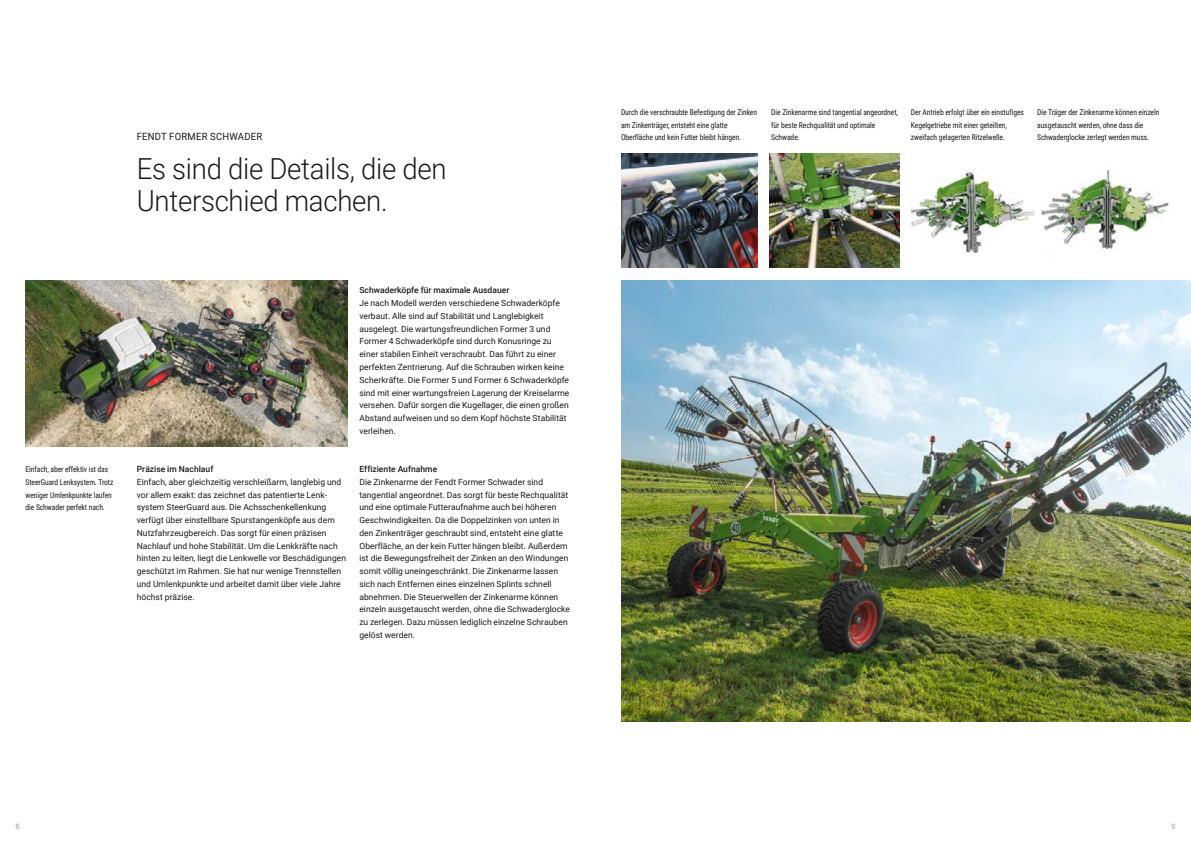
<style>
.page{position:relative;width:1191px;height:842px;background:#fff}
.page>*{position:absolute;margin:0;border:0;box-sizing:border-box;transform-origin:0 0}
.t1{font:300 29px/32px "Roboto";letter-spacing:-.01em;color:#1a1a18;scale:.95 1}
.t2{font:10px "Roboto";letter-spacing:.025em;color:#1a1a18;scale:.95 1}
.t3{font:8.5px/12.8px "Roboto";letter-spacing:.005em;color:#1a1a18}
.t4{font:500 8.5px "Roboto";letter-spacing:.005em;color:#1a1a18}
.t5{font:8px/12.8px "Roboto Condensed";letter-spacing:-.01em;color:#1a1a18;scale:.95 1}
.t6{font:7.5px "Roboto";color:#9f9f9e}
</style>
<div class="page">
<img style="left:26px;top:281px;width:321px;height:165px">
<img style="left:621px;top:281px;width:570px;height:440px">
<img style="left:770px;top:153px;width:129px;height:115px">
<img style="left:621px;top:153px;width:137px;height:115px">
<img style="left:1041px;top:170px;width:128px;height:79px">
<img style="left:910px;top:172px;width:125px;height:82px">
<p class="t2" style="left:137px;top:130px;width:134px">FENDT FORMER SCHWADER</p>
<h1 class="t1" style="left:137px;top:151px;width:328px">Es sind die Details, die den<br>Unterschied machen.</h1>
<p class="t5" style="left:26px;top:462px;width:94px">Einfach, aber effektiv ist das<br>SteerGuard Lenksystem. Trotz weniger Umlenkpunkte laufen die Schwader perfekt nach.</p>
<p class="t4" style="left:137px;top:463px;width:78px">Präzise im Nachlauf</p>
<p class="t3" style="left:137px;top:475px;width:211px">Einfach, aber gleichzeitig verschleißarm, langlebig und vor allem exakt: das zeichnet das patentierte Lenk&shy;system SteerGuard aus. Die Achsschenkellenkung verfügt über einstellbare Spurstangenköpfe aus dem Nutzfahrzeugbereich. Das sorgt für einen präzisen Nachlauf und hohe Stabilität. Um die Lenkkräfte nach hinten zu leiten, liegt die Lenkwelle vor Beschädigungen geschützt im Rahmen. Sie hat nur wenige Trennstellen und Umlenkpunkte und arbeitet damit über viele Jahre höchst präzise.</p>
<p class="t4" style="left:359px;top:284px;width:152px">Schwaderköpfe für maximale Ausdauer</p>
<p class="t3" style="left:359px;top:296px;width:211px">Je nach Modell werden verschiedene Schwaderköpfe verbaut. Alle sind auf Stabilität und Langlebigkeit ausgelegt. Die wartungsfreundlichen Former 3 und Former 4 Schwaderköpfe sind durch Konusringe zu einer stabilen Einheit verschraubt. Das führt zu einer perfekten Zentrierung. Auf die Schrauben wirken keine Scherkräfte. Die Former 5 und Former 6 Schwaderköpfe sind mit einer wartungsfreien Lagerung der Kreiselarme versehen. Dafür sorgen die Kugellager, die einen großen Abstand aufweisen und so dem Kopf höchste Stabilität verleihen.</p>
<p class="t4" style="left:359px;top:463px;width:79px">Effiziente Aufnahme</p>
<p class="t3" style="left:359px;top:475px;width:212px">Die Zinkenarme der Fendt Former Schwader sind tangential angeordnet. Das sorgt für beste Rechqualität und eine optimale Futteraufnahme auch bei höheren Geschwindigkeiten. Da die Doppelzinken von unten in den Zinkenträger geschraubt sind, entsteht eine glatte Oberfläche, an der kein Futter hängen bleibt. Außerdem ist die Bewegungsfreiheit der Zinken an den Windungen somit völlig uneingeschränkt. Die Zinkenarme lassen sich nach Entfernen eines einzelnen Splints schnell abnehmen. Die Steuerwellen der Zinkenarme können einzeln ausgetauscht werden, ohne die Schwaderglocke zu zerlegen. Dazu müssen lediglich einzelne Schrauben gelöst werden.</p>
<p class="t5" style="left:621px;top:105px;width:145px">Durch die verschraubte Befestigung der Zinken am Zinkenträger, entsteht eine glatte<br>Oberfläche und kein Futter bleibt hängen.</p>
<p class="t5" style="left:771px;top:105px;width:135px">Die Zinkenarme sind tangential angeordnet, für beste Rechqualität und optimale<br>Schwade.</p>
<p class="t5" style="left:911px;top:105px;width:120px">Der Antrieb erfolgt über ein einstufiges<br>Kegelgetriebe mit einer geteilten, zweifach gelagerten Ritzelwelle.</p>
<p class="t5" style="left:1037px;top:105px;width:130px">Die Träger der Zinkenarme können einzeln ausgetauscht werden, ohne dass die<br>Schwaderglocke zerlegt werden muss.</p>
<p class="t6" style="left:15px;top:821px;width:6px">8</p>
<p class="t6" style="left:1171px;top:821px;width:6px">9</p>
</div>
